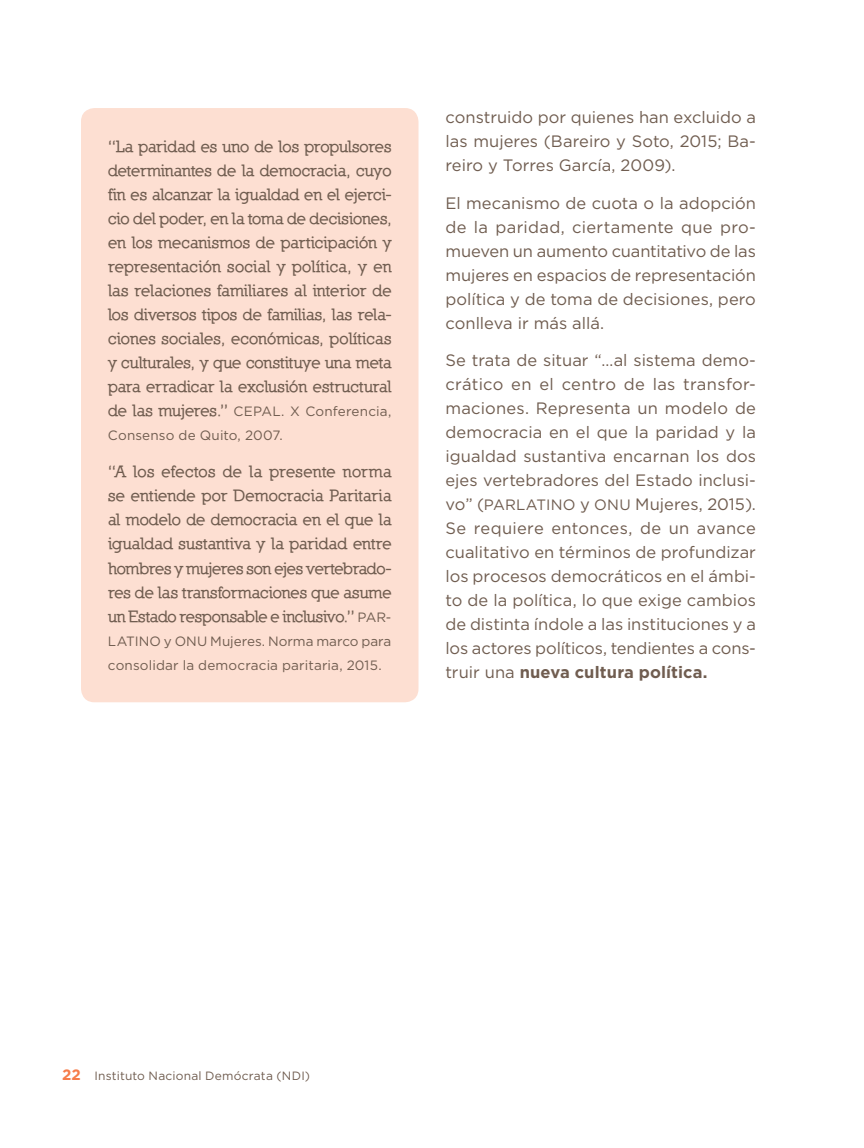
<style>
.page{position:relative;width:864px;height:1148px;background:#fff}
.page>*{position:absolute;margin:0;border:0;box-sizing:border-box;transform-origin:0 0}
.t1{font:16.5px/24px "Gotham";letter-spacing:-.005em;color:#705d50;text-align:justify}
.t2{font:800 16.5px/24px "Nilland";color:#705d50;text-align:justify}
.t3{font:13.5px/24px "Gotham";letter-spacing:.01em;color:#705d50}
.t4{font:12px "Gotham";letter-spacing:.015em;color:#705d50}
.s1{font-family:"Nilland";font-weight:800;font-size:16.5px}
.s2{font-family:"Gotham";font-weight:400;font-size:13.5px}
.s3{font-size:15px}
.s4{font-weight:700}
.s5{font-weight:700;font-size:15px;color:#f67d4b}
</style>
<div class="page">
<div style="left:81px;top:108px;width:337px;height:594px;background:#fddfd2;border-radius:14px"></div>
<p class="t2" style="left:108px;top:134px;width:285px">“La paridad es uno de los propulsores determinantes de la democracia, cuyo fin es alcanzar la igualdad en el ejerci&shy;cio del poder, en la toma de decisiones, en los mecanismos de participación y representación social y política, y en las relaciones familiares al interior de los diversos tipos de familias, las rela&shy;ciones sociales, económicas, políticas y culturales, y que constituye una meta para erradicar la exclusión estructural</p>
<p class="t3" style="left:108px;top:399px;width:285px"><span class="s1">de las mujeres.”</span> CEPAL. X Conferencia,<br>Consenso de Quito, 2007.</p>
<p class="t2" style="left:108px;top:460px;width:285px">“A los efectos de la presente norma se entiende por Democracia Paritaria al modelo de democracia en el que la igualdad sustantiva y la paridad entre hombres y mujeres son ejes vertebrado&shy;res de las transformaciones que asume un Estado responsable e inclusivo.” <span class="s2">PAR-</span></p>
<p class="t3" style="left:108px;top:628px;width:285px">LATINO y ONU Mujeres. Norma marco para consolidar la democracia paritaria, 2015.</p>
<p class="t1" style="left:446px;top:105px;width:312px">construido por quienes han excluido a las mujeres (Bareiro y Soto, 2015; Ba&shy;reiro y Torres García, 2009).</p>
<p class="t1" style="left:446px;top:190px;width:312px">El mecanismo de cuota o la adopción de la paridad, ciertamente que pro&shy;mueven un aumento cuantitativo de las mujeres en espacios de representación política y de toma de decisiones, pero conlleva ir más allá.</p>
<p class="t1" style="left:446px;top:348px;width:312px">Se trata de situar “…al sistema demo&shy;crático en el centro de las transfor&shy;maciones. Representa un modelo de democracia en el que la paridad y la igualdad sustantiva encarnan los dos ejes vertebradores del Estado inclusi&shy;vo” (<span class="s3">PARLATINO</span> y <span class="s3">ONU</span> Mujeres, 2015).<br>Se requiere entonces, de un avance cualitativo en términos de profundizar los procesos democráticos en el ámbi&shy;to de la política, lo que exige cambios de distinta índole a las instituciones y a los actores políticos, tendientes a cons&shy;truir una <span class="s4">nueva cultura política.</span></p>
<p class="t4" style="left:62px;top:1069px;width:249px"><span class="s5">22</span> Instituto Nacional Demócrata (NDI)</p>
</div>
